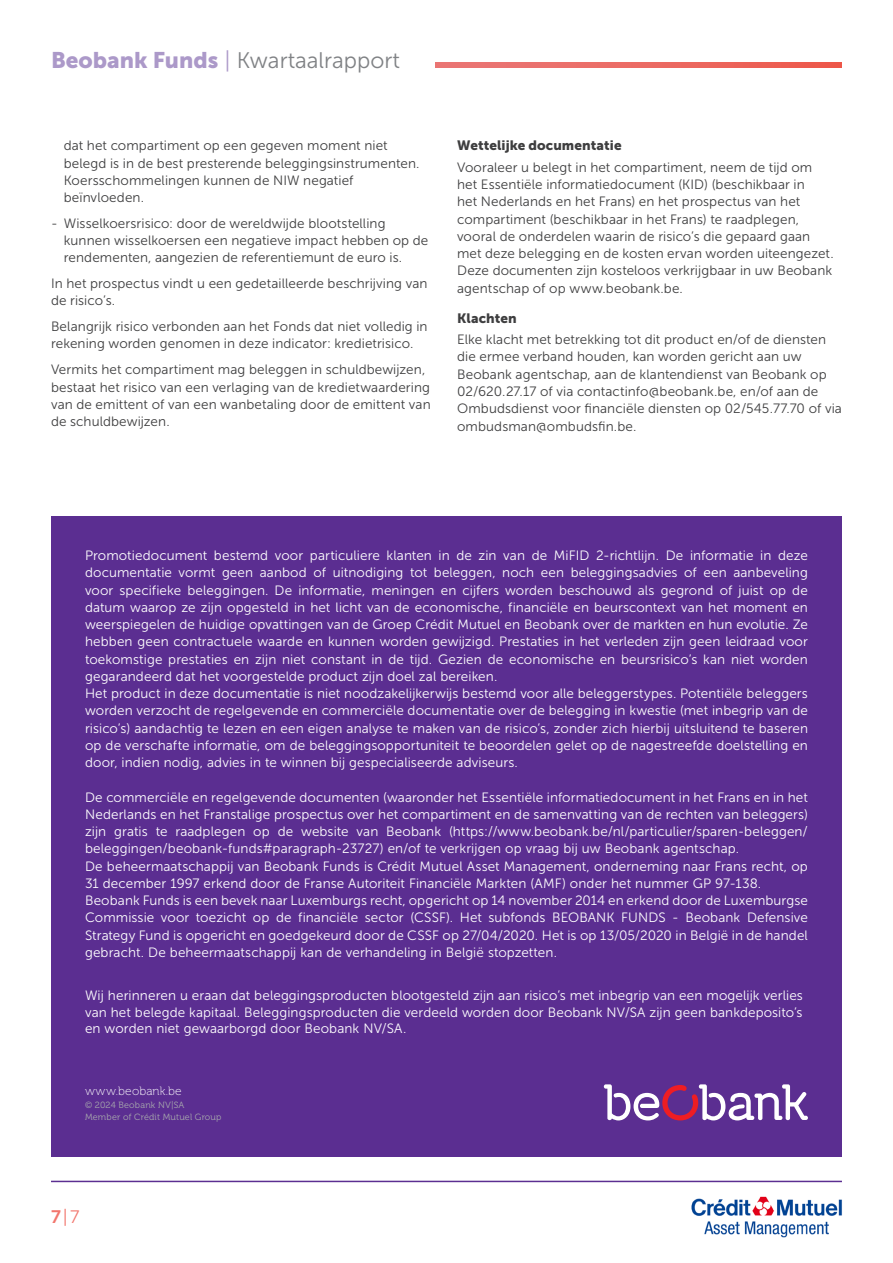
<style>
.page{position:relative;width:893px;height:1263px;background:#fff}
.page>*{position:absolute;margin:0;border:0;box-sizing:border-box;transform-origin:0 0}
.t1{font:22.5px "Museo Sans 300";color:#808285}
.t2{font:18px "Museo Sans 300";color:#f2766d}
.Normal_e{font:13.5px/17.2px "Museo Sans 300";letter-spacing:.01em;color:#fff;text-align:justify}
.body_c_9_11{font:13.5px/17.2px "Museo Sans 300";letter-spacing:.01em;color:#3e3e3f}
.body_c_9_11-2{font:13.5px "Museo Sans 900";letter-spacing:.005em;color:#3e3e3f}
.Normal_e-2{font:12px "Museo 100";letter-spacing:.015em;color:#fff}
.Normal_e-3{font:9px "Museo 300";letter-spacing:.02em;color:#a8a9ad}
.s1{font-family:"Museo Sans 900";color:#ac99c9}
.s2{color:#ac99c9}
.s3{font-family:"Museo Sans 700"}
</style>
<div class="page">
<img style="left:689px;top:1180px;width:153px;height:58px">
<hr style="left:51px;top:1181px;width:791px;height:1px;background:#5b2e91">
<svg style="left:436px;top:63px;width:406px;height:5px;background:#eb6962"></svg>
<div style="left:51px;top:517px;width:791px;height:640px;background:#5b2e91"></div>
<svg style="left:604px;top:1084px;width:204px;height:36px"></svg>
<h1 class="t1" style="left:51px;top:48px;width:350px"><span class="s1">Beobank Funds</span> <span class="s2">|</span> Kwartaalrapport</h1>
<p class="body_c_9_11" style="left:64px;top:137px;width:357px">dat het compartiment op een gegeven moment niet belegd is in de best presterende beleggingsinstrumenten.<br>Koersschommelingen kunnen de NIW negatief beïnvloeden.</p>
<p class="body_c_9_11" style="left:64px;top:215px;width:366px;text-indent:-13px">- Wisselkoersrisico: door de wereldwijde blootstelling kunnen wisselkoersen een negatieve impact hebben op de rendementen, aangezien de referentiemunt de euro is.</p>
<p class="body_c_9_11" style="left:51px;top:275px;width:378px">In het prospectus vindt u een gedetailleerde beschrijving van de risico’s.</p>
<p class="body_c_9_11" style="left:51px;top:318px;width:378px">Belangrijk risico verbonden aan het Fonds dat niet volledig in rekening worden genomen in deze indicator: kredietrisico.</p>
<p class="body_c_9_11" style="left:51px;top:361px;width:381px">Vermits het compartiment mag beleggen in schuldbewijzen, bestaat het risico van een verlaging van de kredietwaardering van de emittent of van een wanbetaling door de emittent van de schuldbewijzen.</p>
<p class="body_c_9_11-2" style="left:457px;top:138px;width:166px">Wettelijke documentatie</p>
<p class="body_c_9_11" style="left:457px;top:159px;width:378px">Vooraleer u belegt in het compartiment, neem de tijd om het Essentiële informatiedocument (KID) (beschikbaar in<br>het Nederlands en het Frans) en het prospectus van het compartiment (beschikbaar in het Frans) te raadplegen, vooral de onderdelen waarin de risico’s die gepaard gaan met deze belegging en de kosten ervan worden uiteengezet.<br>Deze documenten zijn kosteloos verkrijgbaar in uw Beobank agentschap of op www.beobank.be.</p>
<p class="body_c_9_11-2" style="left:457px;top:310px;width:61px">Klachten</p>
<p class="body_c_9_11" style="left:457px;top:331px;width:386px">Elke klacht met betrekking tot dit product en/of de diensten die ermee verband houden, kan worden gericht aan uw Beobank agentschap, aan de klantendienst van Beobank op 02/620.27.17 of via contactinfo@beobank.be, en/of aan de Ombudsdienst voor financiële diensten op 02/545.77.70 of via ombudsman@ombudsfin.be.</p>
<p class="Normal_e" style="left:85px;top:547px;width:724px">Promotiedocument bestemd voor particuliere klanten in de zin van de MiFID 2-richtlijn. De informatie in deze documentatie vormt geen aanbod of uitnodiging tot beleggen, noch een beleggingsadvies of een aanbeveling voor specifieke beleggingen. De informatie, meningen en cijfers worden beschouwd als gegrond of juist op de datum waarop ze zijn opgesteld in het licht van de economische, financiële en beurscontext van het moment en weerspiegelen de huidige opvattingen van de Groep Crédit Mutuel en Beobank over de markten en hun evolutie. Ze hebben geen contractuele waarde en kunnen worden gewijzigd. Prestaties in het verleden zijn geen leidraad voor toekomstige prestaties en zijn niet constant in de tijd. Gezien de economische en beursrisico’s kan niet worden gegarandeerd dat het voorgestelde product zijn doel zal bereiken.</p>
<p class="Normal_e" style="left:85px;top:685px;width:724px">Het product in deze documentatie is niet noodzakelijkerwijs bestemd voor alle beleggerstypes. Potentiële beleggers worden verzocht de regelgevende en commerciële documentatie over de belegging in kwestie (met inbegrip van de risico’s) aandachtig te lezen en een eigen analyse te maken van de risico’s, zonder zich hierbij uitsluitend te baseren op de verschafte informatie, om de beleggingsopportuniteit te beoordelen gelet op de nagestreefde doelstelling en door, indien nodig, advies in te winnen bij gespecialiseerde adviseurs.</p>
<p class="Normal_e" style="left:85px;top:788px;width:724px">De commerciële en regelgevende documenten (waaronder het Essentiële informatiedocument in het Frans en in het Nederlands en het Franstalige prospectus over het compartiment en de samenvatting van de rechten van beleggers) zijn gratis te raadplegen op de website van Beobank (https://www.beobank.be/nl/particulier/sparen-beleggen/ beleggingen/beobank-funds#paragraph-23727) en/of te verkrijgen op vraag bij uw Beobank agentschap.</p>
<p class="Normal_e" style="left:85px;top:857px;width:724px">De beheermaatschappij van Beobank Funds is Crédit Mutuel Asset Management, onderneming naar Frans recht, op<br>31 december 1997 erkend door de Franse Autoriteit Financiële Markten (AMF) onder het nummer GP 97-138.</p>
<p class="Normal_e" style="left:85px;top:892px;width:724px">Beobank Funds is een bevek naar Luxemburgs recht, opgericht op 14 november 2014 en erkend door de Luxemburgse Commissie voor toezicht op de financiële sector (CSSF). Het subfonds BEOBANK FUNDS - Beobank Defensive Strategy Fund is opgericht en goedgekeurd door de CSSF op 27/04/2020. Het is op 13/05/2020 in België in de handel gebracht. De beheermaatschappij kan de verhandeling in België stopzetten.</p>
<p class="Normal_e" style="left:85px;top:987px;width:719px;line-height:16.5px">Wij herinneren u eraan dat beleggingsproducten blootgesteld zijn aan risico’s met inbegrip van een mogelijk verlies van het belegde kapitaal. Beleggingsproducten die verdeeld worden door Beobank NV/SA zijn geen bankdeposito’s en worden niet gewaarborgd door Beobank NV/SA.</p>
<p class="Normal_e-2" style="left:85px;top:1084px;width:98px">www.beobank.be</p>
<p class="Normal_e-3" style="left:85px;top:1099px;width:101px">© 2024 Beobank NV|SA</p>
<p class="Normal_e-3" style="left:85px;top:1112px;width:138px">Member of Crédit Mutuel Group</p>
<h2 class="t2" style="left:51px;top:1207px;width:30px"><span class="s3">7</span>|7</h2>
</div>
